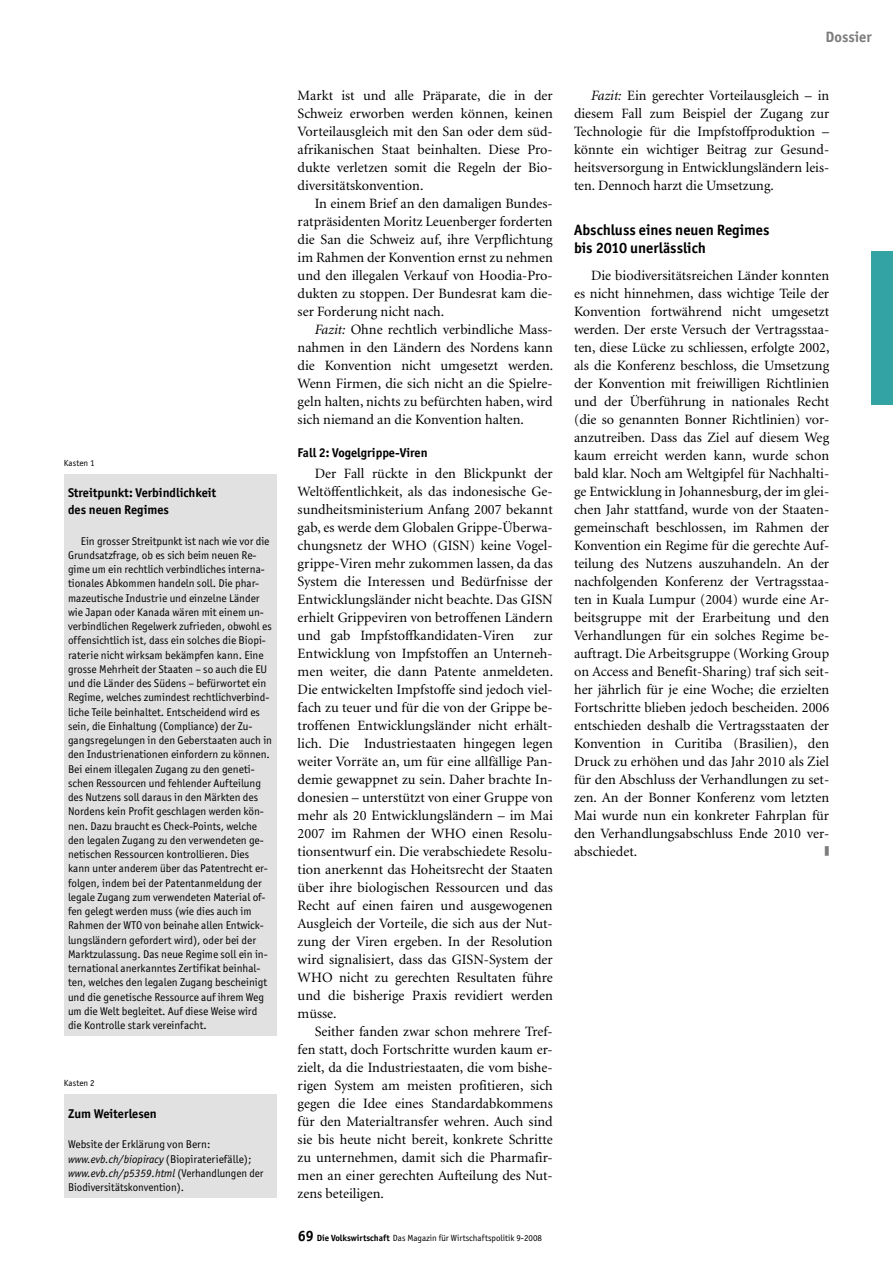
<style>
.page{position:relative;width:893px;height:1263px;background:#fff}
.page>*{position:absolute;margin:0;border:0;box-sizing:border-box;transform-origin:0 0}
._04_Zwischentitel_1{font:700 15px/18px "Officina San ITC";color:#000}
.Rubriktitel_links{font:700 15px "Officina San ITC";color:#7c7c7c}
._03_Grundschrift{font:14.25px/18px "Minion";color:#000;text-align:justify}
._10_Kasten-Titel{font:700 12.75px/16.5px "Officina San ITC";color:#000}
._05_Zwischentitel_2{font:700 12.75px "Officina San ITC";color:#000}
._12_Kasten-Text{font:11.25px/14.2px "Officina San ITC";color:#000}
._12_Kasten-Text-2{font:italic 11.25px "Officina San ITC";color:#000}
._06_Abbildungen{font:9px "Officina San ITC";color:#000}
.s1{font-style:normal}
.s2{font-style:italic}
.s3{font-weight:700;font-size:15px}
.s4{font-weight:700}
</style>
<div class="page">
<div style="left:872px;top:252px;width:21px;height:153px;background:#34a3a3"></div>
<div style="left:64px;top:474px;width:212px;height:561px;background:#e1e1e1"></div>
<div style="left:64px;top:1094px;width:212px;height:103px;background:#e1e1e1"></div>
<p class="_06_Abbildungen" style="left:64px;top:458px;width:32px">Kasten 1</p>
<p class="_10_Kasten-Titel" style="left:68px;top:485px;width:150px">Streitpunkt: Verbindlichkeit des neuen Regimes</p>
<p class="_12_Kasten-Text" style="left:68px;top:534px;width:206px;text-indent:13px">Ein grosser Streitpunkt ist nach wie vor die Grundsatzfrage, ob es sich beim neuen Re&shy;gime um ein rechtlich verbindliches interna&shy;tionales Abkommen handeln soll. Die phar&shy;mazeutische Industrie und einzelne Länder wie Japan oder Kanada wären mit einem un&shy;verbindlichen Regelwerk zufrieden, obwohl es offensichtlich ist, dass ein solches die Biopi&shy;raterie nicht wirksam bekämpfen kann. Eine grosse Mehrheit der Staaten – so auch die EU und die Länder des Südens – befürwortet ein Regime, welches zumindest rechtlichverbind&shy;liche Teile beinhaltet. Entscheidend wird es sein, die Einhaltung (Compliance) der Zu&shy;gangsregelungen in den Geberstaaten auch in den Industrienationen einfordern zu können.<br>Bei einem illegalen Zugang zu den geneti&shy;schen Ressourcen und fehlender Aufteilung des Nutzens soll daraus in den Märkten des Nordens kein Profit geschlagen werden kön&shy;nen. Dazu braucht es Check-Points, welche den legalen Zugang zu den verwendeten ge&shy;netischen Ressourcen kontrollieren. Dies kann unter anderem über das Patentrecht er&shy;folgen, indem bei der Patentanmeldung der legale Zugang zum verwendeten Material of&shy;fen gelegt werden muss (wie dies auch im Rahmen der WTO von beinahe allen Entwick&shy;lungsländern gefordert wird), oder bei der Marktzulassung. Das neue Regime soll ein in&shy;ternational anerkanntes Zertifikat beinhal&shy;ten, welches den legalen Zugang bescheinigt und die genetische Ressource auf ihrem Weg um die Welt begleitet. Auf diese Weise wird die Kontrolle stark vereinfacht.</p>
<p class="_06_Abbildungen" style="left:64px;top:1078px;width:32px">Kasten 2</p>
<p class="_10_Kasten-Titel" style="left:68px;top:1105px;width:90px">Zum Weiterlesen</p>
<p class="_12_Kasten-Text" style="left:68px;top:1137px;width:144px">Website der Erklärung von Bern:</p>
<p class="_12_Kasten-Text-2" style="left:68px;top:1152px;width:185px">www.evb.ch/biopiracy <span class="s1">(Biopirateriefälle);</span></p>
<p class="_12_Kasten-Text" style="left:68px;top:1166px;width:197px"><span class="s2">www.evb.ch/p5359.html</span> (Verhandlungen der<br>Biodiversitätskonvention).</p>
<p class="_03_Grundschrift" style="left:298px;top:86px;width:257px">Markt ist und alle Präparate, die in der Schweiz erworben werden können, keinen Vorteilausgleich mit den San oder dem süd&shy;afrikanischen Staat beinhalten. Diese Pro&shy;dukte verletzen somit die Regeln der Bio&shy;diversitätskonvention.</p>
<p class="_03_Grundschrift" style="left:298px;top:194px;width:257px;text-indent:17px">In einem Brief an den damaligen Bundes&shy;ratpräsidenten Moritz Leuenberger forderten die San die Schweiz auf, ihre Verpflichtung im Rahmen der Konvention ernst zu nehmen und den illegalen Verkauf von Hoodia-Pro&shy;dukten zu stoppen. Der Bundesrat kam die&shy;ser Forderung nicht nach.</p>
<p class="_03_Grundschrift" style="left:298px;top:320px;width:257px;text-indent:17px"><span class="s2">Fazit:</span> Ohne rechtlich verbindliche Mass&shy;nahmen in den Ländern des Nordens kann die Konvention nicht umgesetzt werden.<br>Wenn Firmen, die sich nicht an die Spielre&shy;geln halten, nichts zu befürchten haben, wird sich niemand an die Konvention halten.</p>
<p class="_05_Zwischentitel_2" style="left:298px;top:444px;width:131px">Fall 2: Vogelgrippe-Viren</p>
<p class="_03_Grundschrift" style="left:298px;top:464px;width:257px;text-indent:17px">Der Fall rückte in den Blickpunkt der Weltöffentlichkeit, als das indonesische Ge&shy;sundheitsministerium Anfang 2007 bekannt gab, es werde dem Globalen Grippe-Überwa&shy;chungsnetz der WHO (GISN) keine Vogel&shy;grippe-Viren mehr zukommen lassen, da das System die Interessen und Bedürfnisse der Entwicklungsländer nicht beachte. Das GISN erhielt Grippeviren von betroffenen Ländern und gab Impfstoffkandidaten-Viren</p>
<p class="_03_Grundschrift" style="left:298px;top:626px;width:257px;text-indent:236px">zur Entwicklung von Impfstoffen an Unterneh&shy;men weiter, die dann Patente anmeldeten.<br>Die entwickelten Impfstoffe sind jedoch viel&shy;fach zu teuer und für die von der Grippe be&shy;troffenen Entwicklungsländer nicht erhält&shy;lich. Die Industriestaaten hingegen legen weiter Vorräte an, um für eine allfällige Pan&shy;demie gewappnet zu sein. Daher brachte In&shy;donesien – unterstützt von einer Gruppe von mehr als 20 Entwicklungsländern – im Mai 2007 im Rahmen der WHO einen Resolu&shy;tionsentwurf ein. Die verabschiedete Resolu&shy;tion anerkennt das Hoheitsrecht der Staaten über ihre biologischen Ressourcen und das Recht auf einen fairen und ausgewogenen Ausgleich der Vorteile, die sich aus der Nut&shy;zung der Viren ergeben. In der Resolution wird signalisiert, dass das GISN-System der WHO nicht zu gerechten Resultaten führe und die bisherige Praxis revidiert werden müsse.</p>
<p class="_03_Grundschrift" style="left:298px;top:1022px;width:257px;text-indent:17px">Seither fanden zwar schon mehrere Tref&shy;fen statt, doch Fortschritte wurden kaum er&shy;zielt, da die Industriestaaten, die vom bishe&shy;rigen System am meisten profitieren, sich gegen die Idee eines Standardabkommens für den Materialtransfer wehren. Auch sind sie bis heute nicht bereit, konkrete Schritte zu unternehmen, damit sich die Pharmafir&shy;men an einer gerechten Aufteilung des Nut&shy;zens beteiligen.</p>
<p class="_06_Abbildungen" style="left:298px;top:1232px;width:246px"><span class="s3">69</span> <span class="s4">Die Volkswirtschaft</span> Das Magazin für Wirtschaftspolitik 9-2008</p>
<p class="Rubriktitel_links" style="left:826px;top:27px;width:48px">Dossier</p>
<p class="_03_Grundschrift" style="left:574px;top:86px;width:257px;text-indent:17px"><span class="s2">Fazit:</span> Ein gerechter Vorteilausgleich – in diesem Fall zum Beispiel der Zugang zur Technologie für die Impfstoffproduktion – könnte ein wichtiger Beitrag zur Gesund&shy;heitsversorgung in Entwicklungsländern leis&shy;ten. Dennoch harzt die Umsetzung.</p>
<p class="_04_Zwischentitel_1" style="left:574px;top:220px;width:197px">Abschluss eines neuen Regimes bis 2010 unerlässlich</p>
<p class="_03_Grundschrift" style="left:574px;top:266px;width:257px;text-indent:17px">Die biodiversitätsreichen Länder konnten es nicht hinnehmen, dass wichtige Teile der Konvention fortwährend nicht umgesetzt werden. Der erste Versuch der Vertragsstaa&shy;ten, diese Lücke zu schliessen, erfolgte 2002, als die Konferenz beschloss, die Umsetzung der Konvention mit freiwilligen Richtlinien und der Überführung in nationales Recht (die so genannten Bonner Richtlinien) vor&shy;anzutreiben. Dass das Ziel auf diesem Weg kaum erreicht werden kann, wurde schon bald klar. Noch am Weltgipfel für Nachhalti&shy;ge Entwicklung in Johannesburg, der im glei&shy;chen Jahr stattfand, wurde von der Staaten&shy;gemeinschaft beschlossen, im Rahmen der Konvention ein Regime für die gerechte Auf&shy;teilung des Nutzens auszuhandeln. An der nachfolgenden Konferenz der Vertragsstaa&shy;ten in Kuala Lumpur (2004) wurde eine Ar&shy;beitsgruppe mit der Erarbeitung und den Verhandlungen für ein solches Regime be&shy;auftragt. Die Arbeitsgruppe (Working Group on Access and Benefit-Sharing) traf sich seit&shy;her jährlich für je eine Woche; die erzielten Fortschritte blieben jedoch bescheiden. 2006 entschieden deshalb die Vertragsstaaten der Konvention in Curitiba (Brasilien), den Druck zu erhöhen und das Jahr 2010 als Ziel für den Abschluss der Verhandlungen zu set&shy;zen. An der Bonner Konferenz vom letzten Mai wurde nun ein konkreter Fahrplan für den Verhandlungsabschluss Ende 2010 ver&shy;abschiedet.</p>
</div>
